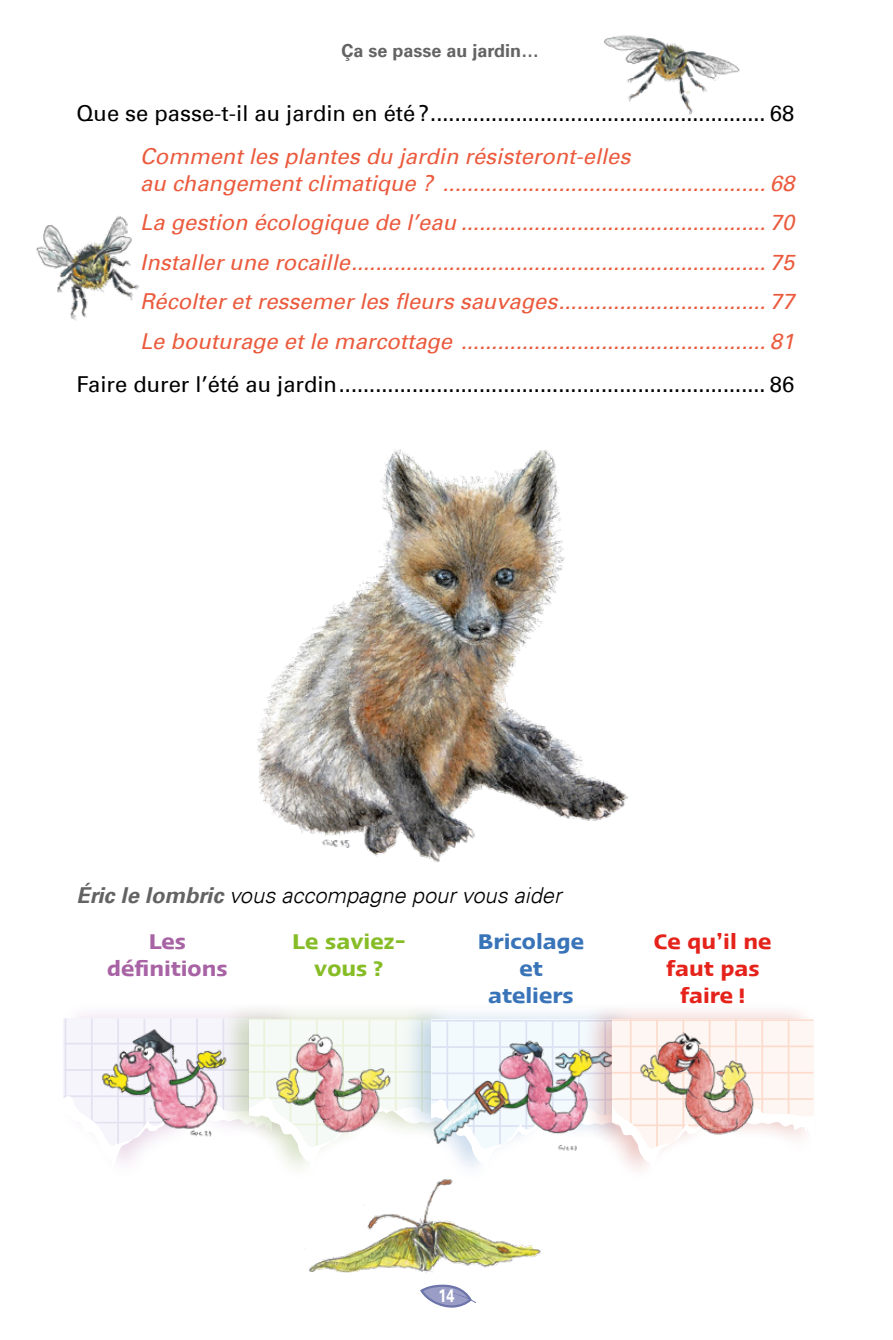
<style>
.page{position:relative;width:893px;height:1340px;background:#fff}
.page>*{position:absolute;margin:0;border:0;box-sizing:border-box;transform-origin:0 0}
.t1{font:italic 22.05px/39.6px "Univers Com 55";color:#eb5a3d}
.t2{font:22.05px "Univers Com 55 Roman";color:#000}
.t3{font:italic 300 22.05px "Univers Com 45";color:#000}
.t4{font:600 21.38px/26.8px "Ergo Com";color:#e5231b;text-align:center}
.t5{font:600 21.38px/26.8px "Ergo Com";color:#3974b9;text-align:center}
.t6{font:600 21.38px/26.1px "Ergo Com";color:#a863a5;text-align:center}
.t7{font:600 21.38px/26.8px "Ergo Com";color:#86bc25;text-align:center}
.t8{font:700 18px "Univers Com 65";color:#646363}
.t9{font:700 18px "Univers Com 65";color:#fff;scale:.8 1}
.s1{font-family:"Univers Com 65";font-weight:700;color:#646363}
</style>
<div class="page">
<div style="left:59px;top:1001px;width:242px;height:181px;background:#fdfbfd"></div>
<div style="left:219px;top:1001px;width:235px;height:183px;background:#5e851a;opacity:.25"></div>
<div style="left:401px;top:1002px;width:236px;height:184px;background:#3974b9;opacity:.25"></div>
<div style="left:582px;top:1001px;width:236px;height:184px;background:#af1f11;opacity:.25"></div>
<img style="left:64px;top:1018px;width:749px;height:168px">
<hr style="left:630px;top:1019px;width:2px;height:129px;background:#fcdbcd">
<hr style="left:761px;top:1019px;width:2px;height:129px;background:#fcdbcd">
<hr style="left:788px;top:1019px;width:1px;height:129px;background:#fcdbcd">
<hr style="left:814px;top:1019px;width:1px;height:129px;background:#fcdbcd">
<hr style="left:612px;top:1019px;width:201px;height:1px;background:#fcdbcd">
<hr style="left:612px;top:1045px;width:201px;height:2px;background:#fcdbcd">
<hr style="left:612px;top:1071px;width:201px;height:2px;background:#fcdbcd">
<hr style="left:612px;top:1098px;width:201px;height:1px;background:#fcdbcd">
<hr style="left:612px;top:1124px;width:201px;height:2px;background:#fcdbcd">
<img style="left:636px;top:1019px;width:126px;height:145px">
<img style="left:257px;top:449px;width:371px;height:413px">
<img style="left:36px;top:216px;width:104px;height:105px">
<img style="left:284px;top:1177px;width:287px;height:96px">
<img style="left:604px;top:35px;width:136px;height:80px">
<svg style="left:420px;top:1284px;width:56px;height:24px"></svg>
<p class="t8" style="left:341px;top:40px;width:199px">Ça se passe au jardin…</p>
<p class="t2" style="left:77px;top:100px;width:719px">Que se passe-t-il au jardin en été?....................................................... 68</p>
<p class="t1" style="left:140px;top:143px;width:655px;line-height:26.8px">Comment les plantes du jardin résisteront-elles<br>au changement climatique ? ..................................................... 68</p>
<p class="t1" style="left:140px;top:203px;width:655px;text-align:justify">La gestion écologique de l’eau .................................................. 70<br>Installer une rocaille.................................................................... 75<br>Récolter et ressemer les fleurs sauvages.................................. 77<br>Le bouturage et le marcottage .................................................. 81</p>
<p class="t2" style="left:77px;top:370px;width:719px">Faire durer l’été au jardin...................................................................... 86</p>
<p class="t3" style="left:77px;top:881px;width:486px"><span class="s1">Éric le lombric</span> vous accompagne pour vous aider</p>
<p class="t6" style="left:107px;top:928px;width:122px">Les définitions</p>
<p class="t7" style="left:292px;top:928px;width:115px">Le saviez&shy;vous ?</p>
<p class="t5" style="left:478px;top:928px;width:108px">Bricolage et ateliers</p>
<p class="t4" style="left:654px;top:928px;width:119px">Ce qu’il ne faut pas faire !</p>
<p class="t9" style="left:438px;top:1284px;width:22px">14</p>
</div>
